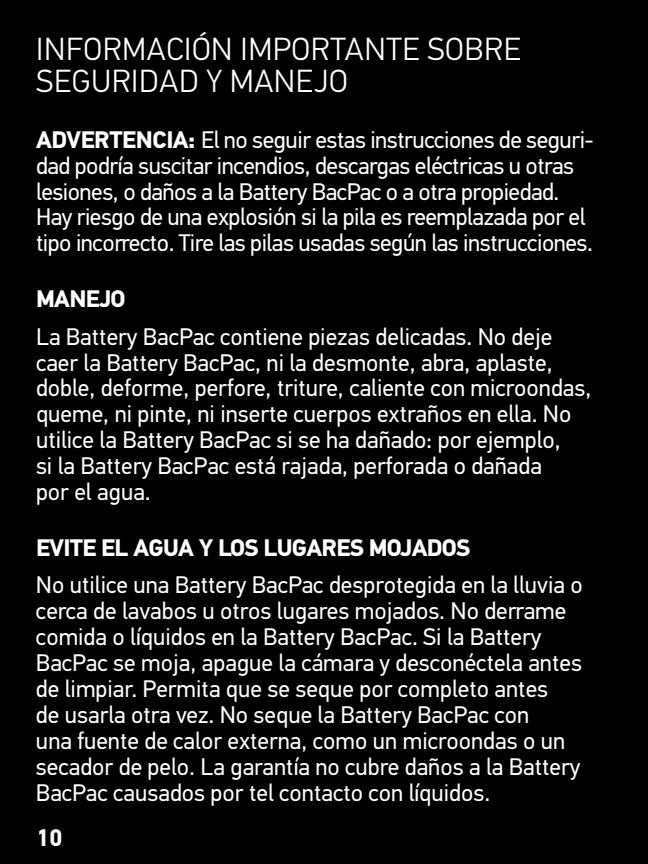
<style>
.page{position:relative;width:648px;height:864px;background:#000}
.page>*{position:absolute;margin:0;border:0;box-sizing:border-box;transform-origin:0 0}
.t1{font:300 32px "PF Din Text Pro";letter-spacing:.02em;color:#fff}
.t2{font:24px/26px "PF Din Text Pro";color:#fff}
.t3{font:24px/26px "PF Din Text Pro";letter-spacing:-.02em;color:#fff}
.t4{font:700 24px "PF Din Text Pro";letter-spacing:-.03em;color:#fff}
.s1{font-weight:700}
</style>
<div class="page">
<h1 class="t1" style="left:36px;top:31px;width:275px">INFORMACIÓN IMPORTANTE</h1>
<h1 class="t1" style="left:427px;top:31px;width:75px">SOBRE</h1>
<h1 class="t1" style="left:36px;top:63px;width:74px">SEGURIDAD</h1>
<h1 class="t1" style="left:206px;top:63px;width:69px">Y MANE</h1>
<h1 class="t1" style="left:314px;top:63px;width:32px">JO</h1>
<p class="t4" style="left:36px;top:125px;width:114px">ADVERTENCIA</p>
<p class="t3" style="left:36px;top:127px;width:560px;text-indent:152px"><span class="s1">:</span> El no seguir estas instrucciones de seguri&shy;dad podría suscitar incendios, descargas eléctricas u otras lesiones, o daños a la Battery BacPac o a otra propiedad.<br>Hay riesgo de una explosión si la pila es reemplazada por el tipo incorrecto. Tire las pilas usadas según las instrucciones.</p>
<p class="t4" style="left:36px;top:284px;width:88px">MANEJO</p>
<p class="t2" style="left:36px;top:323px;width:557px">La Battery BacPac contiene piezas delicadas. No deje caer la Battery BacPac, ni la desmonte, abra, aplaste, doble, deforme, perfore, triture, caliente con microondas, queme, ni pinte, ni inserte cuerpos extraños en ella. No utilice la Battery BacPac si se ha dañado: por ejemplo,<br>si la Battery BacPac está rajada, perforada o dañada<br>por el agua.</p>
<p class="t4" style="left:36px;top:533px;width:300px">EVITE EL AGUA Y LOS LUGARES</p>
<p class="t4" style="left:369px;top:533px;width:73px">MOJADOS</p>
<p class="t2" style="left:36px;top:572px;width:548px">No utilice una Battery BacPac desprotegida en la lluvia o cerca de lavabos u otros lugares mojados. No derrame comida o líquidos en la Battery BacPac. Si la Battery BacPac se moja, apague la cámara y desconéctela antes de limpiar. Permita que se seque por completo antes<br>de usarla otra vez. No seque la Battery BacPac con<br>una fuente de calor externa, como un microondas o un secador de pelo. La garantía no cubre daños a la Battery BacPac causados por tel contacto con líquidos.</p>
<p class="t4" style="left:36px;top:823px;width:28px">10</p>
</div>
